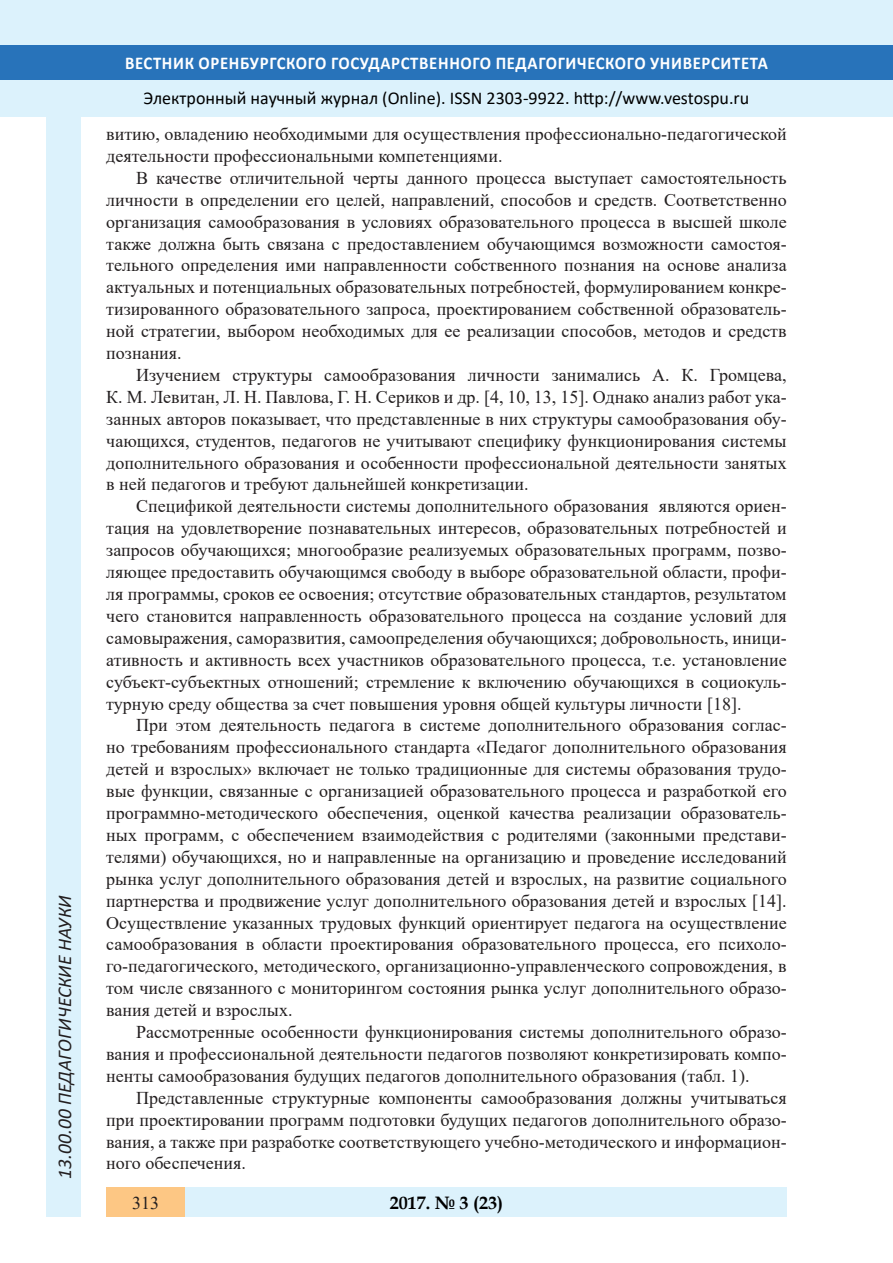
<style>
.page{position:relative;width:893px;height:1263px;background:#fff}
.page>*{position:absolute;margin:0;border:0;box-sizing:border-box;transform-origin:0 0}
.t1{font:italic 19.5px "Calibri";color:#231f20}
.Стиль2{font:18px/21.9px "Times New Roman";color:#231f20;text-align:justify}
.t2{font:18px "Calibri";color:#000}
.t3{font:700 18px "Calibri";letter-spacing:.04em;color:#fff;scale:.93 1}
.t4{font:700 18px "Book Antiqua";color:#000}
</style>
<div class="page">
<div style="left:0;top:0;width:893px;height:116px;background:#dcf2fc"></div>
<div style="left:0;top:45px;width:893px;height:34px;background:#2873ba"></div>
<div style="left:47px;top:116px;width:34px;height:1101px;background:#dcf2fc"></div>
<div style="left:106px;top:1188px;width:681px;height:29px;background:#dcf2fc"></div>
<div style="left:106px;top:1188px;width:79px;height:29px;background:#fdc784"></div>
<p class="t1" style="left:51px;top:1179px;width:285px;rotate:-90deg">13.00.00 ПЕДАГОГИЧЕСКИЕ НАУКИ</p>
<p class="t1" style="left:51px;top:1105px;width:206px;rotate:-90deg">БИОЛОГИЧЕСКИЕ НАУКИ</p>
<p class="t1" style="left:51px;top:1179px;width:11px;rotate:-90deg">0</p>
<p class="t3" style="left:125px;top:50px;width:693px">ВЕСТНИК ОРЕНБУРГСКОГО ГОСУДАРСТВЕННОГО ПЕДАГОГИЧЕСКОГО УНИВЕРСИТЕТА</p>
<p class="t2" style="left:144px;top:85px;width:607px">Электронный научный журнал (Online). ISSN 2303-9922. http://www.vestospu.ru</p>
<p class="t2" style="left:583px;top:85px;width:13px">t</p>
<p class="Стиль2" style="left:106px;top:122px;width:682px">витию, овладению необходимыми для осуществления профессионально-педагогической деятельности профессиональными компетенциями.</p>
<p class="Стиль2" style="left:106px;top:166px;width:682px;text-indent:30px">В качестве отличительной черты данного процесса выступает самостоятельность личности в определении его целей, направлений, способов и средств. Соответственно организация самообразования в условиях образовательного процесса в высшей школе также должна быть связана с предоставлением обучающимся возможности самостоя&shy;тельного определения ими направленности собственного познания на основе анализа актуальных и потенциальных образовательных потребностей, формулированием конкре&shy;тизированного образовательного запроса, проектированием собственной образователь&shy;ной стратегии, выбором необходимых для ее реализации способов, методов и средств познания.</p>
<p class="Стиль2" style="left:106px;top:363px;width:682px;text-indent:30px">Изучением структуры самообразования личности занимались А. К. Громцева, К. М. Левитан, Л. Н. Павлова, Г. Н. Сериков и др. [4, 10, 13, 15]. Однако анализ работ ука&shy;занных авторов показывает, что представленные в них структуры самообразования обу&shy;чающихся, студентов, педагогов не учитывают специфику функционирования системы дополнительного образования и особенности профессиональной деятельности занятых в ней педагогов и требуют дальнейшей конкретизации.</p>
<p class="Стиль2" style="left:106px;top:495px;width:682px;text-indent:30px">Спецификой деятельности системы дополнительного образования являются ориен&shy;тация на удовлетворение познавательных интересов, образовательных потребностей и запросов обучающихся; многообразие реализуемых образовательных программ, позво&shy;ляющее предоставить обучающимся свободу в выборе образовательной области, профи&shy;ля программы, сроков ее освоения; отсутствие образовательных стандартов, результатом чего становится направленность образовательного процесса на создание условий для самовыражения, саморазвития, самоопределения обучающихся; добровольность, иници&shy;ативность и активность всех участников образовательного процесса, т.е. установление субъект-субъектных отношений; стремление к включению обучающихся в социокуль&shy;турную среду общества за счет повышения уровня общей культуры личности [18].</p>
<p class="Стиль2" style="left:106px;top:714px;width:682px;text-indent:30px">При этом деятельность педагога в системе дополнительного образования соглас&shy;но требованиям профессионального стандарта «Педагог дополнительного образования детей и взрослых» включает не только традиционные для системы образования трудо&shy;вые функции, связанные с организацией образовательного процесса и разработкой его программно-методического обеспечения, оценкой качества реализации образователь&shy;ных программ, с обеспечением взаимодействия с родителями (законными представи&shy;телями) обучающихся, но и направленные на организацию и проведение исследований рынка услуг дополнительного образования детей и взрослых, на развитие социального партнерства и продвижение услуг дополнительного образования детей и взрослых [14].<br>Осуществление указанных трудовых функций ориентирует педагога на осуществление самообразования в области проектирования образовательного процесса, его психоло&shy;го-педагогического, методического, организационно-управленческого сопровождения, в том числе связанного с мониторингом состояния рынка услуг дополнительного образо&shy;вания детей и взрослых.</p>
<p class="Стиль2" style="left:106px;top:1020px;width:682px;text-indent:30px">Рассмотренные особенности функционирования системы дополнительного образо&shy;вания и профессиональной деятельности педагогов позволяют конкретизировать компо&shy;ненты самообразования будущих педагогов дополнительного образования (табл. 1).</p>
<p class="Стиль2" style="left:106px;top:1086px;width:682px;text-indent:30px">Представленные структурные компоненты самообразования должны учитываться при проектировании программ подготовки будущих педагогов дополнительного образо&shy;вания, а также при разработке соответствующего учебно-методического и информацион&shy;ного обеспечения.</p>
<p class="Стиль2" style="left:132px;top:1191px;width:28px">313</p>
<p class="t4" style="left:390px;top:1190px;width:115px">2017. № 3 (23)</p>
</div>
